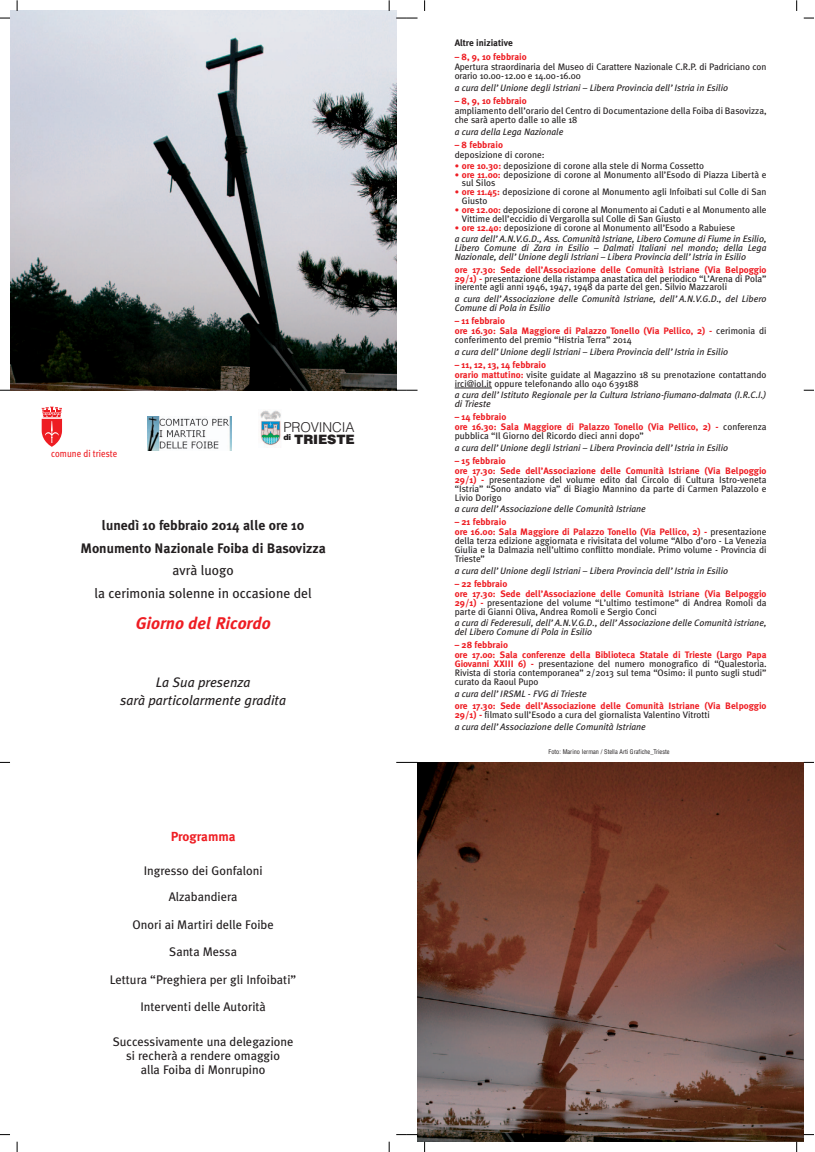
<style>
.page{position:relative;width:815px;height:1152px;background:#fff}
.page>*{position:absolute;margin:0;border:0;box-sizing:border-box;transform-origin:0 0}
.t1{font:italic 700 16.88px "Meta Plus";color:#ee1d23}
.t2{font:700 13.75px/22.5px "Meta Plus";color:#231f20;text-align:center}
.t3{font:13.75px/22.5px "Meta Plus";color:#231f20;text-align:center}
.t4{font:italic 13.75px/17.5px "Meta Plus";color:#231f20;text-align:center}
.t5{font:300 13.5px "Helvetica";letter-spacing:-.01em;color:#231f20}
.t6{font:700 13.12px "Meta Plus";color:#ee1d23}
.t7{font:900 12.88px "Helvetica";letter-spacing:-.01em;color:#231f20}
.t8{font:12.5px/13.8px "Meta Plus";color:#231f20;text-align:center}
.t9{font:10px "Meta Plus";color:#ee1d23;scale:.9 1}
.t10{font:9.38px/8.9px "Meta Plus";color:#231f20}
.t11{font:italic 9.38px/8.9px "Meta Plus";color:#231f20}
.t12{font:700 9.38px/10px "Meta Plus";color:#ee1d23}
.t13{font:700 9.38px "Meta Plus";color:#231f20}
.t14{font:condensed 6.25px "Helvetica";color:#231f20}
.s1{font-weight:700;font-size:8.75px;color:#ee1d23}
.s2{font-weight:700;color:#ee1d23}
.s3{font-weight:700;font-style:normal;font-size:8.75px;color:#ee1d23}
.s4{font-weight:700;font-style:normal;color:#ee1d23}
.s5{font-style:normal}
.s6{font-weight:400;color:#231f20}
</style>
<div class="page">
<img style="left:10px;top:11px;width:386px;height:379px">
<img style="left:418px;top:762px;width:386px;height:379px">
<svg style="left:41px;top:406px;width:21px;height:41px"></svg>
<svg style="left:396px;top:18px;width:22px;height:1px"></svg>
<svg style="left:396px;top:390px;width:22px;height:1px"></svg>
<svg style="left:396px;top:762px;width:22px;height:1px"></svg>
<svg style="left:396px;top:1134px;width:22px;height:1px"></svg>
<hr style="left:460px;top:388px;width:32px;height:1px;background:#231f20">
<img style="left:148px;top:416px;width:84px;height:34px">
<img style="left:260px;top:410px;width:21px;height:36px">
<p class="t9" style="left:51px;top:448px;width:75px">comune di trieste</p>
<h3 class="t5" style="left:283px;top:418px;width:73px">PROVINCIA</h3>
<h3 class="t7" style="left:283px;top:430px;width:73px"><sup>di</sup> TRIESTE</h3>
<h2 class="t2" style="left:80px;top:514px;width:247px">lunedì 10 febbraio 2014 alle ore 10<br>Monumento Nazionale Foiba di Basovizza</h2>
<h2 class="t3" style="left:94px;top:559px;width:219px">avrà luogo<br>la cerimonia solenne in occasione del</h2>
<h1 class="t1" style="left:136px;top:613px;width:136px">Giorno del Ricordo</h1>
<h2 class="t4" style="left:120px;top:673px;width:167px">La Sua presenza<br>sarà particolarmente gradita</h2>
<h3 class="t6" style="left:171px;top:829px;width:66px">Programma</h3>
<h3 class="t8" style="left:144px;top:857px;width:120px;line-height:26.2px">Ingresso dei Gonfaloni<br>Alzabandiera</h3>
<h3 class="t8" style="left:133px;top:917px;width:143px">Onori ai Martiri delle Foibe</h3>
<h3 class="t8" style="left:169px;top:944px;width:69px">Santa Messa</h3>
<h3 class="t8" style="left:110px;top:965px;width:188px;line-height:27.5px">Lettura “Preghiera per gli Infoibati”<br>Interventi delle Autorità</h3>
<h3 class="t8" style="left:113px;top:1034px;width:182px">Successivamente una delegazione si recherà a rendere omaggio<br>alla Foiba di Monrupino</h3>
<p class="t13" style="left:455px;top:37px;width:60px">Altre iniziative</p>
<p class="t12" style="left:455px;top:52px;width:74px">– 8, 9, 10 febbraio</p>
<p class="t10" style="left:455px;top:62px;width:313px">Apertura straordinaria del Museo di Carattere Nazionale C.R.P. di Padriciano con orario 10.00-12.00 e 14.00-16.00</p>
<p class="t11" style="left:455px;top:83px;width:275px">a cura dell’Unione degli Istriani – Libera Provincia dell’Istria in Esilio</p>
<p class="t12" style="left:455px;top:96px;width:74px">– 8, 9, 10 febbraio</p>
<p class="t10" style="left:455px;top:106px;width:313px">ampliamento dell’orario del Centro di Documentazione della Foiba di Basovizza, che sarà aperto dalle 10 alle 18</p>
<p class="t11" style="left:455px;top:127px;width:110px">a cura della Lega Nazionale</p>
<p class="t12" style="left:455px;top:139px;width:50px">– 8 febbraio</p>
<p class="t10" style="left:455px;top:150px;width:91px">deposizione di corone:</p>
<p class="t10" style="left:455px;top:161px;width:251px"><span class="s1">•</span> <span class="s2">ore 10.30:</span> deposizione di corone alla stele di Norma Cossetto</p>
<p class="t10" style="left:462px;top:170px;width:306px;text-indent:-7px"><span class="s1">•</span> <span class="s2">ore 11.00:</span> deposizione di corone al Monumento all’Esodo di Piazza Libertà e sul Silos</p>
<p class="t10" style="left:462px;top:187px;width:306px;text-indent:-7px"><span class="s1">•</span> <span class="s2">ore 11.45:</span> deposizione di corone al Monumento agli Infoibati sul Colle di San<br>Giusto</p>
<p class="t10" style="left:462px;top:205px;width:306px;text-indent:-7px"><span class="s1">•</span> <span class="s2">ore 12.00:</span> deposizione di corone al Monumento ai Caduti e al Monumento alle<br>Vittime dell’eccidio di Vergarolla sul Colle di San Giusto</p>
<p class="t11" style="left:455px;top:221px;width:313px;line-height:11.8px"><span class="s3">•</span> <span class="s4">ore 12.40:</span> <span class="s5">deposizione di corone al Monumento all’Esodo a Rabuiese<br></span>a cura dell’A.N.V.G.D., Ass. Comunità Istriane, Libero Comune di Fiume in Esilio,</p>
<p class="t11" style="left:455px;top:243px;width:313px">Libero Comune di Zara in Esilio – Dalmati Italiani nel mondo; della Lega<br>Nazionale, dell’Unione degli Istriani – Libera Provincia dell’Istria in Esilio</p>
<p class="t10" style="left:455px;top:265px;width:313px;text-align:justify"><span class="s2">ore 17.30: Sede dell’Associazione delle Comunità Istriane (Via Belpoggio 29/1) -</span> presentazione della ristampa anastatica del periodico “L’Arena di Pola” inerente agli anni 1946, 1947, 1948 da parte del gen. Silvio Mazzaroli</p>
<p class="t11" style="left:455px;top:294px;width:313px">a cura dell’Associazione delle Comunità Istriane, dell’A.N.V.G.D., del Libero<br>Comune di Pola in Esilio</p>
<p class="t12" style="left:455px;top:316px;width:313px">– 11 febbraio<br>ore 16.30: Sala Maggiore di Palazzo Tonello (Via Pellico, 2) - <span class="s6">cerimonia di</span></p>
<p class="t10" style="left:455px;top:335px;width:179px">conferimento del premio “Histria Terra” 2014</p>
<p class="t11" style="left:455px;top:347px;width:275px">a cura dell’Unione degli Istriani – Libera Provincia dell’Istria in Esilio</p>
<p class="t10" style="left:455px;top:359px;width:313px;line-height:10px"><span class="s2">– 11, 12, 13, 14 febbraio<br>orario mattutino:</span> visite guidate al Magazzino 18 su prenotazione contattando</p>
<p class="t10" style="left:455px;top:379px;width:185px">irci@iol.it oppure telefonando allo 040 639188</p>
<p class="t11" style="left:455px;top:390px;width:313px">a cura dell’Istituto Regionale per la Cultura Istriano-fiumano-dalmata (I.R.C.I.) di Trieste</p>
<p class="t12" style="left:455px;top:412px;width:313px">– 14 febbraio<br>ore 16.30: Sala Maggiore di Palazzo Tonello (Via Pellico, 2) - <span class="s6">conferenza</span></p>
<p class="t10" style="left:455px;top:431px;width:191px">pubblica “Il Giorno del Ricordo dieci anni dopo”</p>
<p class="t11" style="left:455px;top:443px;width:275px">a cura dell’Unione degli Istriani – Libera Provincia dell’Istria in Esilio</p>
<p class="t12" style="left:455px;top:456px;width:313px">– 15 febbraio<br>ore 17.30: Sede dell’Associazione delle Comunità Istriane (Via Belpoggio</p>
<p class="t10" style="left:455px;top:475px;width:313px;text-align:justify"><span class="s2">29/1) -</span> presentazione del volume edito dal Circolo di Cultura Istro-veneta “Istria” “Sono andato via” di Biagio Mannino da parte di Carmen Palazzolo e Livio Dorigo</p>
<p class="t11" style="left:455px;top:504px;width:193px">a cura dell’Associazione delle Comunità Istriane</p>
<p class="t12" style="left:455px;top:517px;width:313px">– 21 febbraio<br>ore 16.00: Sala Maggiore di Palazzo Tonello (Via Pellico, 2) - <span class="s6">presentazione</span></p>
<p class="t10" style="left:455px;top:536px;width:313px;text-align:justify">della terza edizione aggiornata e rivisitata del volume “Albo d’oro - La Venezia Giulia e la Dalmazia nell’ultimo conflitto mondiale. Primo volume - Provincia di Trieste”</p>
<p class="t11" style="left:455px;top:566px;width:275px">a cura dell’Unione degli Istriani – Libera Provincia dell’Istria in Esilio</p>
<p class="t12" style="left:455px;top:578px;width:313px">– 22 febbraio<br>ore 17.30: Sede dell’Associazione delle Comunità Istriane (Via Belpoggio</p>
<p class="t10" style="left:455px;top:598px;width:313px"><span class="s2">29/1) -</span> presentazione del volume “L’ultimo testimone” di Andrea Romoli da parte di Gianni Oliva, Andrea Romoli e Sergio Conci</p>
<p class="t11" style="left:455px;top:618px;width:313px">a cura di Federesuli, dell’A.N.V.G.D., dell’Associazione delle Comunità istriane, del Libero Comune di Pola in Esilio</p>
<p class="t12" style="left:455px;top:640px;width:313px">– 28 febbraio<br>ore 17.00: Sala conferenze della Biblioteca Statale di Trieste (Largo Papa</p>
<p class="t10" style="left:455px;top:659px;width:313px;text-align:justify"><span class="s2">Giovanni XXIII 6) -</span> presentazione del numero monografico di “Qualestoria.<br>Rivista di storia contemporanea” 2/2013 sul tema “Osimo: il punto sugli studi” curato da Raoul Pupo</p>
<p class="t11" style="left:455px;top:689px;width:134px">a cura dell’IRSML - FVG di Trieste</p>
<p class="t12" style="left:455px;top:701px;width:313px;line-height:8.9px">ore 17.30: Sede dell’Associazione delle Comunità Istriane (Via Belpoggio<br>29/1) - <span class="s6">filmato sull’Esodo a cura del giornalista Valentino Vitrotti</span></p>
<p class="t11" style="left:455px;top:722px;width:193px">a cura dell’Associazione delle Comunità Istriane</p>
<p class="t14" style="left:549px;top:748px;width:123px">Foto: Marino Ierman / Stella Arti Grafiche_Trieste</p>
</div>
